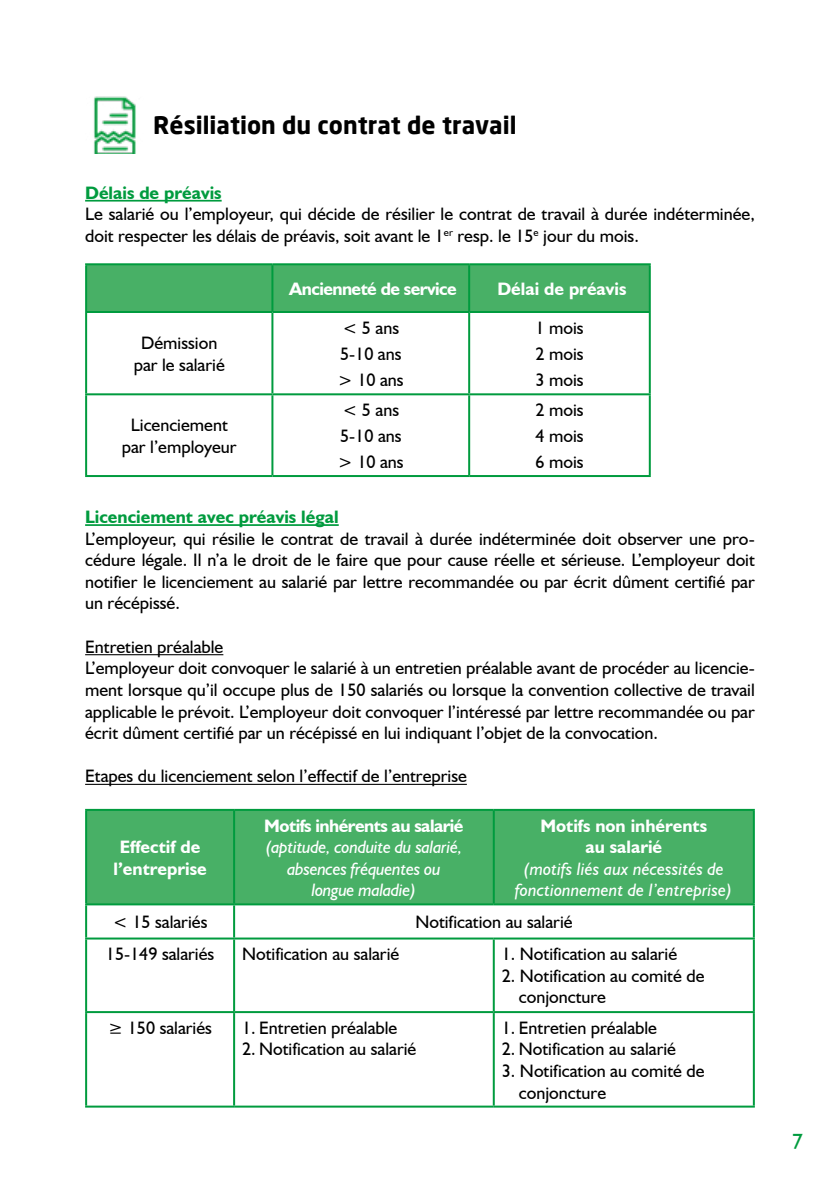
<style>
.page{position:relative;width:840px;height:1191px;background:#fff}
.page>*{position:absolute;margin:0;border:0;box-sizing:border-box;transform-origin:0 0}
.t1{font:700 24px "Neo Sans";color:#000}
.t2{font:22px "Humanist 521 BT";color:#009b3e}
.t3{font:18px/21.6px "Humanist 521 BT";color:#000}
.t4{font:700 18px/21.6px "Humanist 521 BT";color:#fff;text-align:center}
.t5{font:italic 18px/21.6px "Humanist 521 BT";letter-spacing:-.02em;color:#fff;text-align:center}
.t6{font:italic 18px/21.6px "Humanist 521 BT";color:#fff;text-align:center}
.t7{font:700 18px "Humanist 521 BT";color:#009b3e}
.t8{font:700 18px "Humanist 521 BT";letter-spacing:-.03em;color:#fff}
</style>
<div class="page">
<hr style="left:85px;top:200px;width:136px;height:1px;background:#009b3e">
<div style="left:87px;top:265px;width:561px;height:46px;background:#48b066"></div>
<hr style="left:85px;top:265px;width:2px;height:46px;background:#009b3e">
<hr style="left:85px;top:263px;width:187px;height:2px;background:#009b3e">
<hr style="left:272px;top:263px;width:197px;height:2px;background:#009b3e">
<hr style="left:469px;top:263px;width:181px;height:2px;background:#009b3e">
<hr style="left:271px;top:265px;width:2px;height:46px;background:#009b3e">
<hr style="left:468px;top:265px;width:2px;height:46px;background:#009b3e">
<hr style="left:648px;top:265px;width:2px;height:46px;background:#009b3e">
<hr style="left:85px;top:311px;width:187px;height:2px;background:#009b3e">
<hr style="left:272px;top:311px;width:197px;height:2px;background:#009b3e">
<hr style="left:469px;top:311px;width:181px;height:2px;background:#009b3e">
<hr style="left:85px;top:313px;width:2px;height:80px;background:#009b3e">
<hr style="left:85px;top:395px;width:2px;height:80px;background:#009b3e">
<hr style="left:85px;top:393px;width:187px;height:2px;background:#009b3e">
<hr style="left:85px;top:475px;width:187px;height:2px;background:#009b3e">
<hr style="left:271px;top:313px;width:2px;height:80px;background:#009b3e">
<hr style="left:271px;top:395px;width:2px;height:80px;background:#009b3e">
<hr style="left:468px;top:313px;width:2px;height:80px;background:#009b3e">
<hr style="left:648px;top:313px;width:2px;height:80px;background:#009b3e">
<hr style="left:468px;top:395px;width:2px;height:80px;background:#009b3e">
<hr style="left:648px;top:395px;width:2px;height:80px;background:#009b3e">
<hr style="left:272px;top:393px;width:197px;height:2px;background:#009b3e">
<hr style="left:469px;top:393px;width:181px;height:2px;background:#009b3e">
<hr style="left:272px;top:475px;width:197px;height:2px;background:#009b3e">
<hr style="left:469px;top:475px;width:181px;height:2px;background:#009b3e">
<hr style="left:85px;top:524px;width:253px;height:2px;background:#009b3e">
<hr style="left:85px;top:654px;width:138px;height:1px;background:#000">
<hr style="left:85px;top:784px;width:381px;height:1px;background:#000">
<div style="left:87px;top:811px;width:665px;height:92px;background:#48b066"></div>
<hr style="left:85px;top:811px;width:2px;height:92px;background:#009b3e">
<hr style="left:85px;top:809px;width:149px;height:2px;background:#009b3e">
<hr style="left:234px;top:809px;width:259px;height:2px;background:#009b3e">
<hr style="left:493px;top:809px;width:261px;height:2px;background:#009b3e">
<hr style="left:233px;top:811px;width:2px;height:92px;background:#009b3e">
<hr style="left:492px;top:811px;width:2px;height:92px;background:#009b3e">
<hr style="left:752px;top:811px;width:2px;height:92px;background:#009b3e">
<hr style="left:85px;top:903px;width:149px;height:2px;background:#009b3e">
<hr style="left:234px;top:903px;width:259px;height:2px;background:#009b3e">
<hr style="left:493px;top:903px;width:261px;height:2px;background:#009b3e">
<hr style="left:85px;top:905px;width:2px;height:32px;background:#009b3e">
<hr style="left:233px;top:905px;width:2px;height:32px;background:#009b3e">
<hr style="left:752px;top:905px;width:2px;height:32px;background:#009b3e">
<hr style="left:85px;top:939px;width:2px;height:72px;background:#009b3e">
<hr style="left:85px;top:1013px;width:2px;height:92px;background:#009b3e">
<hr style="left:85px;top:937px;width:149px;height:2px;background:#009b3e">
<hr style="left:234px;top:937px;width:259px;height:2px;background:#009b3e">
<hr style="left:493px;top:937px;width:261px;height:2px;background:#009b3e">
<hr style="left:233px;top:939px;width:2px;height:72px;background:#009b3e">
<hr style="left:492px;top:939px;width:2px;height:72px;background:#009b3e">
<hr style="left:752px;top:939px;width:2px;height:72px;background:#009b3e">
<hr style="left:233px;top:1013px;width:2px;height:92px;background:#009b3e">
<hr style="left:492px;top:1013px;width:2px;height:92px;background:#009b3e">
<hr style="left:752px;top:1013px;width:2px;height:92px;background:#009b3e">
<hr style="left:85px;top:1011px;width:149px;height:2px;background:#009b3e">
<hr style="left:234px;top:1011px;width:259px;height:2px;background:#009b3e">
<hr style="left:493px;top:1011px;width:261px;height:2px;background:#009b3e">
<hr style="left:85px;top:1105px;width:149px;height:2px;background:#009b3e">
<hr style="left:234px;top:1105px;width:259px;height:2px;background:#009b3e">
<hr style="left:493px;top:1105px;width:261px;height:2px;background:#009b3e">
<img style="left:93px;top:96px;width:43px;height:58px">
<h1 class="t1" style="left:153px;top:110px;width:364px">Résiliation du contrat de travail</h1>
<p class="t7" style="left:85px;top:181px;width:138px">Délais de préavis</p>
<p class="t3" style="left:85px;top:203px;width:671px">Le salarié ou l’employeur, qui décide de résilier le contrat de travail à durée indéterminée, doit respecter les délais de préavis, soit avant le 1<sup>er</sup> resp. le 15<sup>e</sup> jour du mois.</p>
<p class="t8" style="left:289px;top:278px;width:169px">Ancienneté de service</p>
<p class="t4" style="left:497px;top:278px;width:130px">Délai de préavis</p>
<p class="t3" style="left:134px;top:332px;width:92px;text-align:center">Démission par le salarié</p>
<p class="t3" style="left:338px;top:314px;width:67px;line-height:26px">&lt; 5 ans<br>5-10 ans &gt; 10 ans</p>
<p class="t3" style="left:535px;top:314px;width:50px;line-height:26px;text-align:justify">1 mois 2 mois 3 mois</p>
<p class="t3" style="left:122px;top:414px;width:116px;text-align:center">Licenciement par l’employeur</p>
<p class="t3" style="left:338px;top:396px;width:67px;line-height:26px">&lt; 5 ans<br>5-10 ans &gt; 10 ans</p>
<p class="t3" style="left:535px;top:396px;width:50px;line-height:26px;text-align:justify">2 mois 4 mois 6 mois</p>
<p class="t7" style="left:85px;top:506px;width:255px">Licenciement avec préavis légal</p>
<p class="t3" style="left:85px;top:527px;width:671px;text-align:justify">L’employeur, qui résilie le contrat de travail à durée indéterminée doit observer une pro&shy;cédure légale. Il n’a le droit de le faire que pour cause réelle et sérieuse. L’employeur doit notifier le licenciement au salarié par lettre recommandée ou par écrit dûment certifié par un récépissé.</p>
<p class="t3" style="left:85px;top:635px;width:671px">Entretien préalable<br>L’employeur doit convoquer le salarié à un entretien préalable avant de procéder au licencie&shy;ment lorsque qu’il occupe plus de 150 salariés ou lorsque la convention collective de travail applicable le prévoit. L’employeur doit convoquer l’intéressé par lettre recommandée ou par écrit dûment certifié par un récépissé en lui indiquant l’objet de la convocation.</p>
<p class="t3" style="left:85px;top:765px;width:383px">Etapes du licenciement selon l’effectif de l’entreprise</p>
<p class="t4" style="left:113px;top:836px;width:95px">Effectif de l’entreprise</p>
<p class="t8" style="left:264px;top:814px;width:200px">Motifs inhérents au salarié</p>
<p class="t5" style="left:265px;top:836px;width:198px">(aptitude, conduite du salarié, absences fréquentes ou longue maladie)</p>
<p class="t4" style="left:540px;top:814px;width:168px">Motifs non inhérents au salarié</p>
<p class="t6" style="left:515px;top:857px;width:218px">(motifs liés aux nécessités de fonctionnement de l’entreprise)</p>
<p class="t3" style="left:113px;top:911px;width:96px">&lt; 15 salariés</p>
<p class="t3" style="left:415px;top:911px;width:159px">Notification au salarié</p>
<p class="t3" style="left:106px;top:943px;width:110px">15-149 salariés</p>
<p class="t3" style="left:242px;top:943px;width:159px">Notification au salarié</p>
<p class="t3" style="left:501px;top:943px;width:177px">1. Notification au salarié</p>
<p class="t3" style="left:518px;top:964px;width:187px;text-indent:-17px">2. Notification au comité de conjoncture</p>
<p class="t3" style="left:108px;top:1016px;width:105px">≥ 150 salariés</p>
<p class="t3" style="left:242px;top:1016px;width:157px">1. Entretien préalable</p>
<p class="t3" style="left:242px;top:1038px;width:176px">2. Notification au salarié</p>
<p class="t3" style="left:501px;top:1016px;width:157px">1. Entretien préalable</p>
<p class="t3" style="left:501px;top:1038px;width:176px">2. Notification au salarié</p>
<p class="t3" style="left:518px;top:1059px;width:187px;text-indent:-17px">3. Notification au comité de conjoncture</p>
<p class="t2" style="left:791px;top:1128px;width:13px">7</p>
</div>
